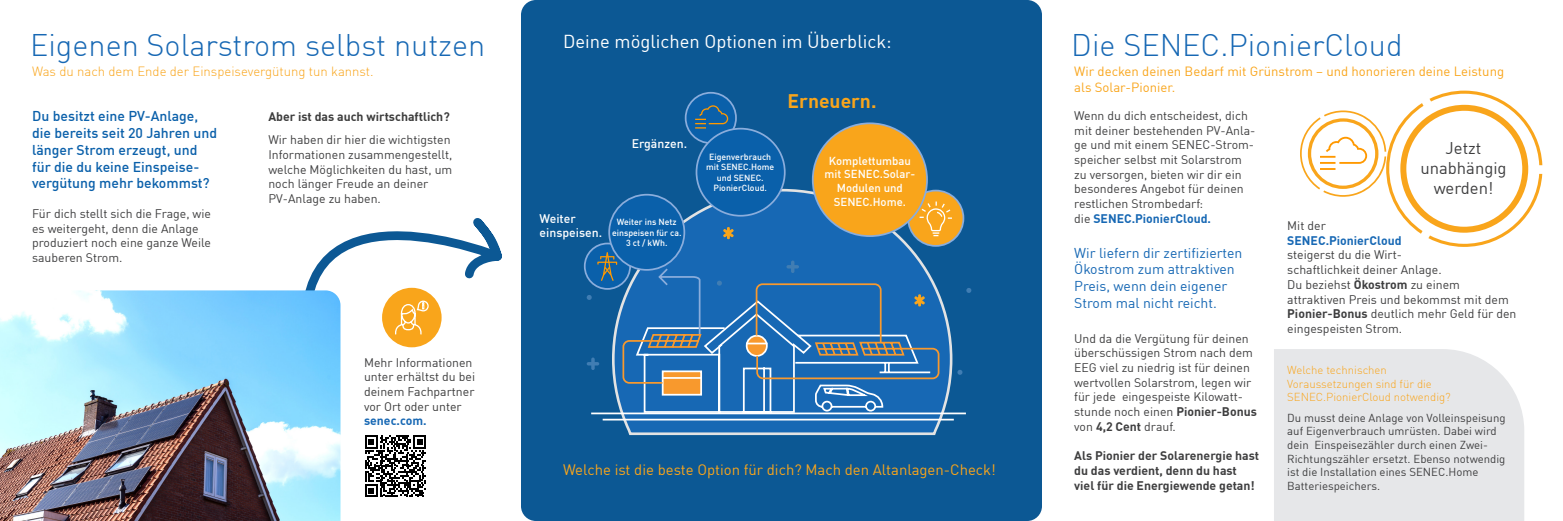
<style>
.page{position:relative;width:1563px;height:521px;background:#fff}
.page>*{position:absolute;margin:0;border:0;box-sizing:border-box;transform-origin:0 0}
.t1{font:300 30.62px "En BWDIN Pro";color:#1768b4}
.t2{font:700 19.25px "En BWDIN Pro";color:#f9a51b}
.t3{font:18.38px "En BWDIN Pro";color:#fff}
.t4{font:16.62px "En BWDIN Pro";color:#3e3e3f}
.t5{font:14.88px "En BWDIN Pro";color:#f9a51b}
.t6{font:500 14px/16.8px "En BWDIN Pro";color:#0a60aa}
.t7{font:14px/16.6px "En BWDIN Pro";color:#1768b4}
.t8{font:13.12px/15.8px "En BWDIN Pro";color:#f9a51b}
.t9{font:300 13.12px "En BWDIN Pro";color:#f9a51b}
.t10{font:12.25px/14.7px "En BWDIN Pro";color:#3e3e3f}
.t11{font:700 12.25px/14.7px "En BWDIN Pro";color:#3e3e3f}
.t12{font:12.25px/14.7px "En BWDIN Pro";color:#3c3c3c}
.t13{font:700 12.25px "En BWDIN Pro";color:#3c3c3c}
.t14{font:500 12.25px/14.7px "En BWDIN Pro";color:#fff}
.t15{font:11.38px/13.7px "En BWDIN Pro";color:#3e3e3f}
.t16{font:300 11.38px/13.7px "En BWDIN Pro";color:#f9a51b}
.t17{font:500 11.38px/13.7px "En BWDIN Pro";color:#fff;text-align:center}
.t18{font:500 8.75px/10.5px "En BWDIN Pro";color:#fff;text-align:center}
.s1{font-weight:700;color:#1768b4}
.s2{font-weight:700}
.s3{color:#3e3e3f}
</style>
<div class="page">
<svg style="left:305px;top:218px;width:197px;height:235px"></svg>
<div style="left:521px;top:0;width:521px;height:521px;background:#0c5894;border-radius:15px"></div>
<div style="left:685px;top:93px;width:51px;height:50px;background:#0a60aa;border-radius:50%"></div>
<div style="left:685px;top:92px;width:52px;height:52px;border:2px solid #8aaddc;border-radius:50%"></div>
<img style="left:0;top:290px;width:340px;height:231px">
<div style="left:1274px;top:349px;width:250px;height:172px;background:#e6e7e9"></div>
<svg style="left:611px;top:188px;width:343px;height:248px"></svg>
<div style="left:585px;top:243px;width:45px;height:46px;background:#0a60aa;border-radius:50%"></div>
<div style="left:584px;top:243px;width:47px;height:47px;border:2px solid #8aaddc;border-radius:50%"></div>
<svg style="left:597px;top:252px;width:20px;height:29px"></svg>
<hr style="left:603px;top:419px;width:351px;height:1px;background:#fff">
<hr style="left:591px;top:412px;width:375px;height:2px;background:#fff">
<svg style="left:957px;top:370px;width:5px;height:5px"></svg>
<svg style="left:586px;top:295px;width:6px;height:5px"></svg>
<svg style="left:966px;top:288px;width:5px;height:5px"></svg>
<hr style="left:591px;top:357px;width:4px;height:13px;background:#407db3;border-radius:2px">
<svg style="left:587px;top:362px;width:12px;height:3px"></svg>
<svg style="left:721px;top:227px;width:14px;height:12px"></svg>
<svg style="left:621px;top:282px;width:319px;height:103px"></svg>
<svg style="left:634px;top:260px;width:298px;height:153px"></svg>
<div style="left:908px;top:191px;width:55px;height:55px;background:#f9a51b;border-radius:50%"></div>
<div style="left:907px;top:190px;width:57px;height:57px;border:2px solid #8aaddc;border-radius:50%"></div>
<div style="left:609px;top:195px;width:75px;height:75px;background:#0a60aa;border-radius:50%"></div>
<div style="left:608px;top:194px;width:77px;height:77px;border:2px solid #8aaddc;border-radius:50%"></div>
<div style="left:696px;top:129px;width:89px;height:87px;background:#0a60aa;border-radius:50%"></div>
<div style="left:695px;top:128px;width:90px;height:89px;border:2px solid #8aaddc;border-radius:50%"></div>
<div style="left:813px;top:123px;width:114px;height:113px;background:#f9a51b;border-radius:50%"></div>
<div style="left:812px;top:122px;width:116px;height:115px;border:2px solid #8aaddc;border-radius:50%"></div>
<svg style="left:695px;top:105px;width:33px;height:24px"></svg>
<svg style="left:918px;top:200px;width:34px;height:37px"></svg>
<svg style="left:1300px;top:90px;width:242px;height:157px"></svg>
<div style="left:358px;top:429px;width:75px;height:75px;background:#fff"></div>
<svg style="left:365px;top:435px;width:61px;height:62px"></svg>
<div style="left:382px;top:288px;width:59px;height:59px;background:#f9a51b;border-radius:50%"></div>
<svg style="left:395px;top:300px;width:34px;height:35px"></svg>
<p class="t3" style="left:563px;top:26px;width:330px">Deine möglichen Optionen im Überblick:</p>
<p class="t1" style="left:30px;top:21px;width:456px">Eigenen Solarstrom selbst nutzen</p>
<p class="t9" style="left:32px;top:61px;width:343px">Was du nach dem Ende der Einspeisevergütung tun kannst.</p>
<p class="t6" style="left:32px;top:106px;width:187px">Du besitzt eine PV-Anlage, die bereits seit 20 Jahren und länger Strom erzeugt, und für die du keine Einspeise&shy;vergütung mehr bekommst?</p>
<p class="t10" style="left:32px;top:205px;width:180px">Für dich stellt sich die Frage, wie es weitergeht, denn die Anlage produziert noch eine ganze Weile sauberen Strom.</p>
<p class="t1" style="left:1071px;top:21px;width:333px">Die SENEC.PionierCloud</p>
<p class="t8" style="left:1074px;top:62px;width:431px">Wir decken deinen Bedarf mit Grünstrom – und honorieren deine Leistung als Solar-Pionier.</p>
<p class="t2" style="left:787px;top:85px;width:90px">Erneuern.</p>
<p class="t10" style="left:1074px;top:107px;width:183px">Wenn du dich entscheidest, dich mit deiner bestehenden PV-Anla&shy;ge und mit einem SENEC-Strom&shy;speicher selbst mit Solarstrom zu versorgen, bieten wir dir ein besonderes Angebot für deinen restlichen Strombedarf:<br>die <span class="s1">SENEC.PionierCloud.</span></p>
<p class="t7" style="left:1074px;top:243px;width:170px">Wir liefern dir zertifizierten<br>Ökostrom zum attraktiven<br>Preis, wenn dein eigener<br>Strom mal nicht reicht.</p>
<p class="t13" style="left:268px;top:106px;width:183px">Aber ist das auch wirtschaftlich?</p>
<p class="t10" style="left:268px;top:131px;width:185px">Wir haben dir hier die wichtigsten<br>Informationen zusammengestellt, welche Möglichkeiten du hast, um noch länger Freude an deiner<br>PV-Anlage zu haben.</p>
<p class="t14" style="left:632px;top:135px;width:57px">Ergänzen.</p>
<p class="t4" style="left:1445px;top:135px;width:37px">Jetzt</p>
<p class="t4" style="left:1420px;top:155px;width:88px">unabhängig</p>
<p class="t4" style="left:1433px;top:175px;width:61px">werden!</p>
<p class="t18" style="left:706px;top:150px;width:70px">Eigenverbrauch mit SENEC.Home und SENEC.<br>PionierCloud.</p>
<p class="t17" style="left:824px;top:152px;width:92px">Komplettumbau mit SENEC.Solar-<br>Modulen und<br>SENEC.Home.</p>
<p class="t14" style="left:539px;top:209px;width:64px">Weiter einspeisen.</p>
<p class="t18" style="left:612px;top:216px;width:71px">Weiter ins Netz einspeisen für ca.<br>3 ct / kWh.</p>
<p class="t10" style="left:1287px;top:217px;width:40px">Mit der</p>
<p class="t10" style="left:1287px;top:232px;width:231px"><span class="s1">SENEC.PionierCloud<br></span>steigerst du die Wirt-<br>schaftlichkeit deiner Anlage.<br>Du beziehst <span class="s2">Ökostrom</span> zu einem attraktiven Preis und bekommst mit dem<br><span class="s2">Pionier-Bonus</span> deutlich mehr Geld für den eingespeisten Strom.</p>
<p class="t10" style="left:1074px;top:329px;width:184px">Und da die Vergütung für deinen überschüssigen Strom nach dem<br>EEG viel zu niedrig ist für deinen wertvollen Solarstrom, legen wir für jede eingespeiste Kilowatt&shy;stunde noch einen <span class="s2">Pionier-Bonus </span>von <span class="s2">4,2 Cent</span> drauf.</p>
<p class="t11" style="left:1074px;top:447px;width:186px">Als Pionier der Solarenergie hast du das verdient, denn du hast viel für die Energiewende getan!</p>
<p class="t12" style="left:364px;top:354px;width:112px"><span class="s3">Mehr Informationen unter</span> erhältst du bei deinem Fachpartner vor Ort oder unter <span class="s1">senec.com.</span></p>
<p class="t16" style="left:1287px;top:362px;width:165px">Welche technischen<br>Voraussetzungen sind für die<br>SENEC.PionierCloud notwendig?</p>
<p class="t15" style="left:1287px;top:409px;width:220px">Du musst deine Anlage von Volleinspeisung auf Eigenverbrauch umrüsten. Dabei wird dein Einspeisezähler durch einen Zwei-Richtungszähler ersetzt. Ebenso notwendig ist die Installation eines SENEC.Home Batteriespeichers.</p>
<p class="t5" style="left:563px;top:458px;width:434px">Welche ist die beste Option für dich? Mach den Altanlagen-Check!</p>
</div>
